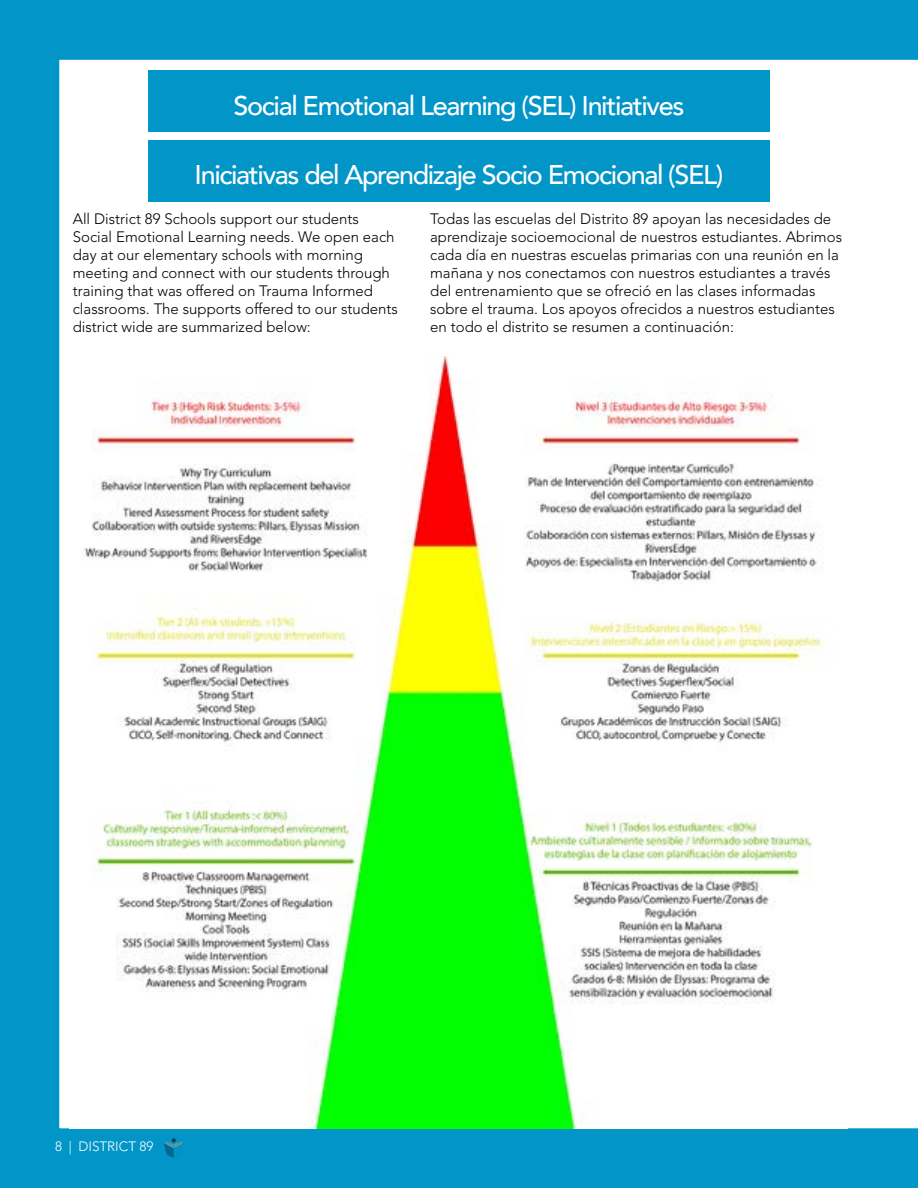
<style>
.page{position:relative;width:918px;height:1188px;background:#0295c8}
.page>*{position:absolute;margin:0;border:0;box-sizing:border-box;transform-origin:0 0}
.t1{font:500 27px "Avenir";letter-spacing:-.05em;color:#fff}
.t2{font:300 15px/18px "Avenir LT Std";color:#000}
.t3{font:300 13.5px "Avenir LT Std";color:#fff}
</style>
<div class="page">
<svg style="left:164px;top:1138px;width:19px;height:20px"></svg>
<div style="left:59px;top:59px;width:859px;height:1070px;background:#fff"></div>
<div style="left:148px;top:70px;width:622px;height:62px;background:#0295c8"></div>
<div style="left:148px;top:140px;width:622px;height:62px;background:#0295c8"></div>
<img style="left:70px;top:356px;width:777px;height:772px">
<h1 class="t1" style="left:234px;top:82px;width:452px">Social Emotional Learning (SEL) Initiatives</h1>
<h1 class="t1" style="left:195px;top:152px;width:530px">Iniciativas del Aprendizaje Socio Emocional (SEL)</h1>
<p class="t2" style="left:73px;top:210px;width:327px">All District 89 Schools support our students Social Emotional Learning needs. We open each day at our elementary schools with morning meeting and connect with our students through training that was offered on Trauma Informed classrooms. The supports offered to our students district wide are summarized below:</p>
<p class="t2" style="left:430px;top:210px;width:413px">Todas las escuelas del Distrito 89 apoyan las necesidades de aprendizaje socioemocional de nuestros estudiantes. Abrimos cada día en nuestras escuelas primarias con una reunión en la mañana y nos conectamos con nuestros estudiantes a través del entrenamiento que se ofreció en las clases informadas sobre el trauma. Los apoyos ofrecidos a nuestros estudiantes en todo el distrito se resumen a continuación:</p>
<p class="t3" style="left:55px;top:1139px;width:100px">8 | DISTRICT 89</p>
</div>
